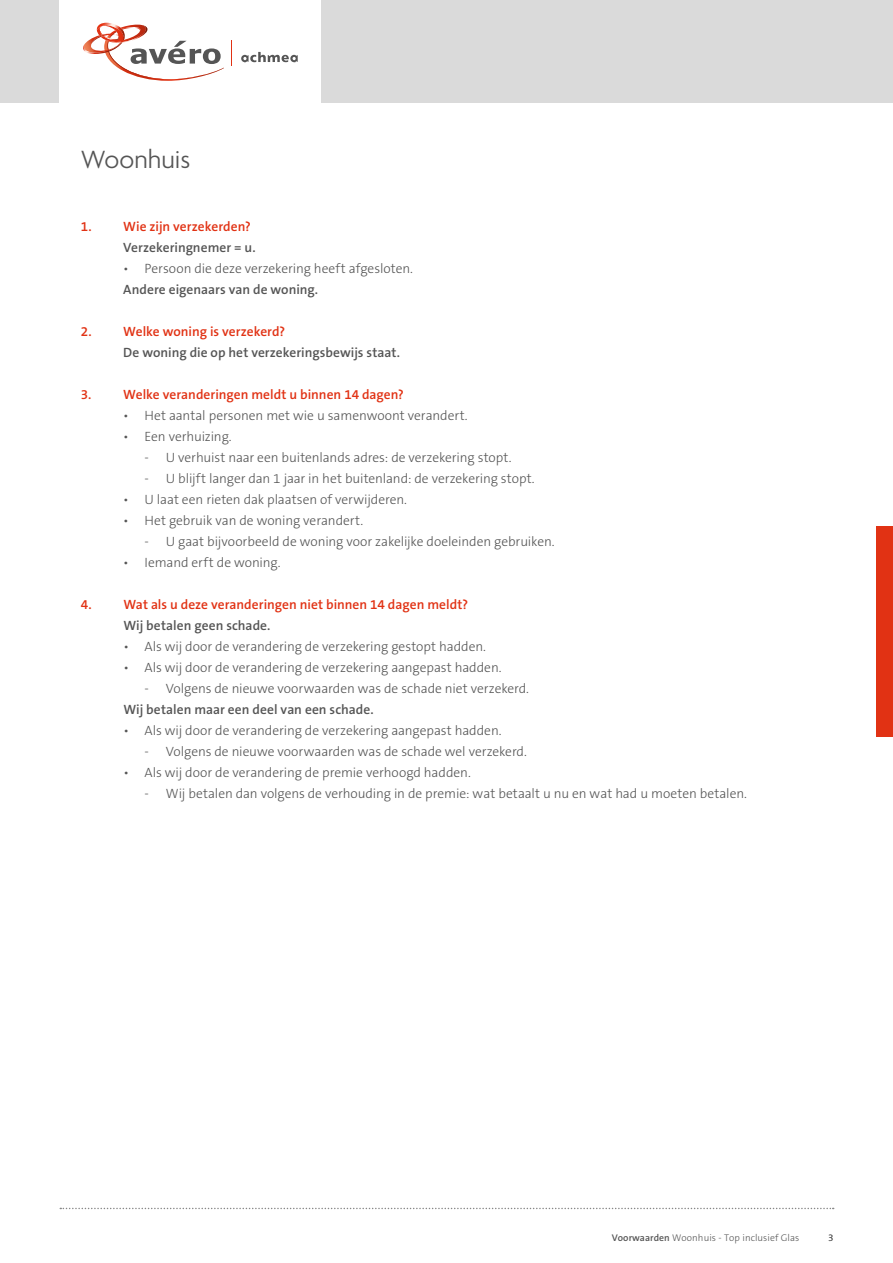
<style>
.page{position:relative;width:893px;height:1263px;background:#fff}
.page>*{position:absolute;margin:0;border:0;box-sizing:border-box;transform-origin:0 0}
.t1{font:300 27px "Agenda";color:#555}
.t2{font:300 13.5px "The Sans B3";letter-spacing:-.005em;color:#555}
.t3{font:600 13.5px "The Sans B6";letter-spacing:.005em;color:#555}
.t4{font:600 13.5px "The Sans B6";color:#e13214}
.t5{font:300 9.75px "The Sans B3";letter-spacing:.005em;color:#555}
.s1{font-family:"The Sans B6";font-weight:600}
</style>
<div class="page">
<div style="left:0;top:0;width:893px;height:103px;background:#dadada"></div>
<div style="left:60px;top:0;width:261px;height:103px;background:#fff"></div>
<svg style="left:241px;top:52px;width:57px;height:10px"></svg>
<svg style="left:83px;top:22px;width:141px;height:59px"></svg>
<svg style="left:231px;top:41px;width:1px;height:25px"></svg>
<svg style="left:60px;top:1208px;width:774px;height:1px"></svg>
<div style="left:876px;top:526px;width:17px;height:211px;background:#e13214"></div>
<h1 class="t1" style="left:81px;top:145px;width:111px">Woonhuis</h1>
<p class="t4" style="left:81px;top:219px;width:172px">1. Wie zijn verzekerden?</p>
<p class="t3" style="left:123px;top:240px;width:134px">Verzekeringnemer = u.</p>
<p class="t2" style="left:123px;top:262px;width:291px">• Persoon die deze verzekering heeft afgesloten.</p>
<p class="t3" style="left:123px;top:282px;width:196px">Andere eigenaars van de woning.</p>
<p class="t4" style="left:81px;top:324px;width:206px">2. Welke woning is verzekerd?</p>
<p class="t3" style="left:123px;top:345px;width:278px">De woning die op het verzekeringsbewijs staat.</p>
<p class="t4" style="left:81px;top:387px;width:325px">3. Welke veranderingen meldt u binnen 14 dagen?</p>
<p class="t2" style="left:123px;top:409px;width:346px">• Het aantal personen met wie u samenwoont verandert.</p>
<p class="t2" style="left:123px;top:430px;width:110px">• Een verhuizing.</p>
<p class="t2" style="left:145px;top:451px;width:368px">- U verhuist naar een buitenlands adres: de verzekering stopt.</p>
<p class="t2" style="left:145px;top:472px;width:392px">- U blijft langer dan 1 jaar in het buitenland: de verzekering stopt.</p>
<p class="t2" style="left:123px;top:493px;width:285px">• U laat een rieten dak plaatsen of verwijderen.</p>
<p class="t2" style="left:123px;top:514px;width:241px">• Het gebruik van de woning verandert.</p>
<p class="t2" style="left:145px;top:535px;width:412px">- U gaat bijvoorbeeld de woning voor zakelijke doeleinden gebruiken.</p>
<p class="t2" style="left:123px;top:556px;width:159px">• Iemand erft de woning.</p>
<p class="t4" style="left:81px;top:597px;width:389px">4. Wat als u deze veranderingen niet binnen 14 dagen meldt?</p>
<p class="t3" style="left:123px;top:618px;width:149px">Wij betalen geen schade.</p>
<p class="t2" style="left:123px;top:640px;width:364px">• Als wij door de verandering de verzekering gestopt hadden.</p>
<p class="t2" style="left:123px;top:661px;width:380px">• Als wij door de verandering de verzekering aangepast hadden.</p>
<p class="t2" style="left:145px;top:682px;width:386px">- Volgens de nieuwe voorwaarden was de schade niet verzekerd.</p>
<p class="t3" style="left:123px;top:702px;width:252px">Wij betalen maar een deel van een schade.</p>
<p class="t2" style="left:123px;top:724px;width:380px">• Als wij door de verandering de verzekering aangepast hadden.</p>
<p class="t2" style="left:145px;top:745px;width:384px">- Volgens de nieuwe voorwaarden was de schade wel verzekerd.</p>
<p class="t2" style="left:123px;top:766px;width:349px">• Als wij door de verandering de premie verhoogd hadden.</p>
<p class="t2" style="left:145px;top:787px;width:604px">- Wij betalen dan volgens de verhouding in de premie: wat betaalt u nu en wat had u moeten betalen.</p>
<p class="t5" style="left:612px;top:1233px;width:189px"><span class="s1">Voorwaarden</span> Woonhuis - Top inclusief Glas</p>
<p class="t5" style="left:828px;top:1233px;width:7px">3</p>
</div>
